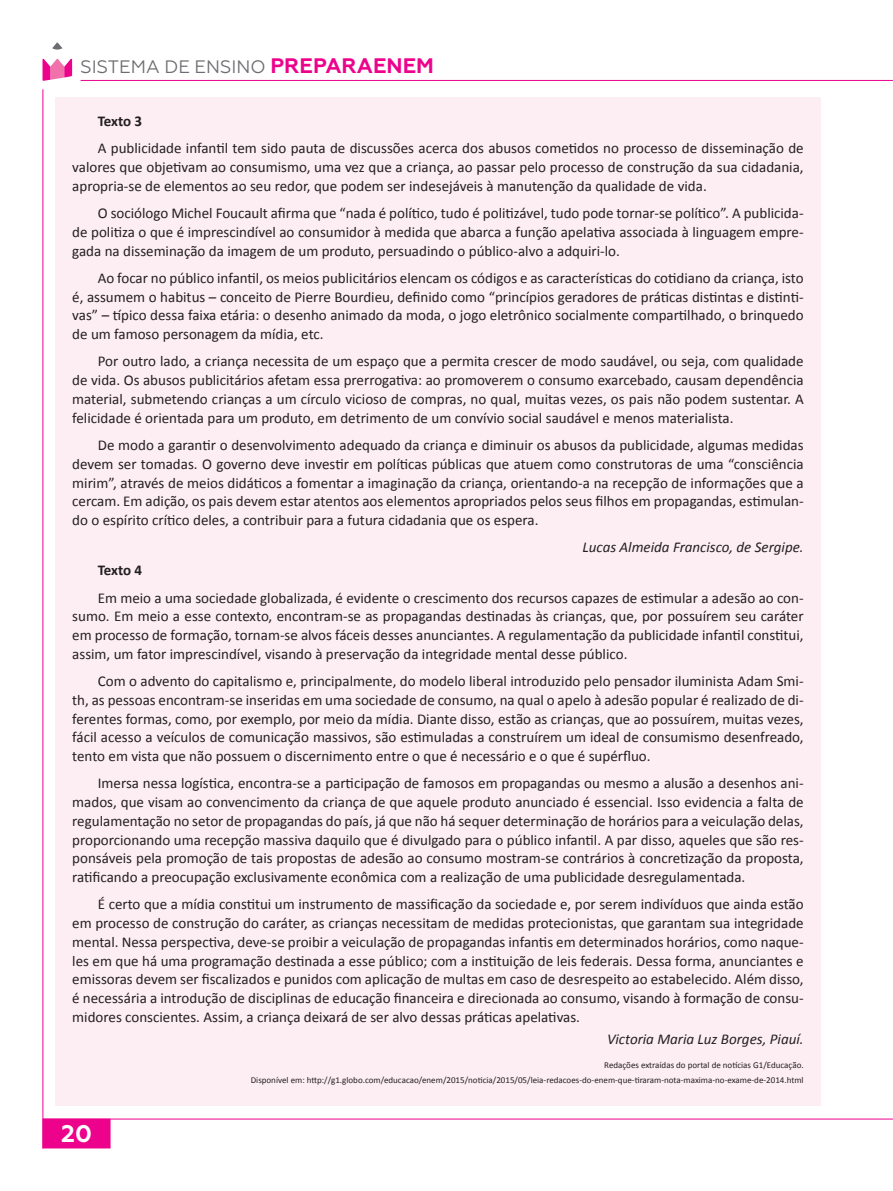
<style>
.page{position:relative;width:893px;height:1191px;background:#fff}
.page>*{position:absolute;margin:0;border:0;box-sizing:border-box;transform-origin:0 0}
.t1{font:700 24px "Geometria";color:#fff}
.t2{font:18px "Geometria";color:#6c6d70}
.t3{font:15px/18.8px "Calibri";color:#231f20;text-align:justify}
.t4{font:italic 15px "Calibri";color:#231f20}
.t5{font:700 15px "Calibri";letter-spacing:-.015em;color:#231f20}
.t6{font:9px/15px "Calibri";color:#231f20;text-align:right}
.s1{font-weight:700;font-size:21px;color:#ed028c}
</style>
<div class="page">
<svg style="left:43px;top:59px;width:29px;height:22px"></svg>
<svg style="left:52px;top:43px;width:10px;height:7px"></svg>
<hr style="left:81px;top:80px;width:812px;height:1px;background:#ed028c">
<hr style="left:43px;top:1118px;width:850px;height:1px;background:#ed028c">
<hr style="left:43px;top:89px;width:1px;height:1059px;background:#ed028c">
<div style="left:43px;top:1119px;width:67px;height:28px;background:#ed028c"></div>
<div style="left:43px;top:1118px;width:68px;height:30px;border:2px solid #ed028c"></div>
<div style="left:55px;top:98px;width:766px;height:1008px;background:#fdeef4"></div>
<p class="t2" style="left:81px;top:57px;width:355px">SISTEMA DE ENSINO <span class="s1">PREPARAENEM</span></p>
<p class="t5" style="left:98px;top:110px;width:46px">Texto 3</p>
<p class="t3" style="left:72px;top:139px;width:733px;text-indent:26px">A publicidade infantil tem sido pauta de discussões acerca dos abusos cometidos no processo de disseminação de valores que objetivam ao consumismo, uma vez que a criança, ao passar pelo processo de construção da sua cidadania, apropria-se de elementos ao seu redor, que podem ser indesejáveis à manutenção da qualidade de vida.</p>
<p class="t3" style="left:72px;top:203px;width:733px;text-indent:26px">O sociólogo Michel Foucault afirma que “nada é político, tudo é politizável, tudo pode tornar-se político”. A publicida&shy;de politiza o que é imprescindível ao consumidor à medida que abarca a função apelativa associada à linguagem empre&shy;gada na disseminação da imagem de um produto, persuadindo o público-alvo a adquiri-lo.</p>
<p class="t3" style="left:72px;top:268px;width:733px;text-indent:26px">Ao focar no público infantil, os meios publicitários elencam os códigos e as características do cotidiano da criança, isto é, assumem o habitus – conceito de Pierre Bourdieu, definido como “princípios geradores de práticas distintas e distinti&shy;vas” – típico dessa faixa etária: o desenho animado da moda, o jogo eletrônico socialmente compartilhado, o brinquedo de um famoso personagem da mídia, etc.</p>
<p class="t3" style="left:72px;top:352px;width:733px;text-indent:26px">Por outro lado, a criança necessita de um espaço que a permita crescer de modo saudável, ou seja, com qualidade de vida. Os abusos publicitários afetam essa prerrogativa: ao promoverem o consumo exarcebado, causam dependência material, submetendo crianças a um círculo vicioso de compras, no qual, muitas vezes, os pais não podem sustentar. A felicidade é orientada para um produto, em detrimento de um convívio social saudável e menos materialista.</p>
<p class="t3" style="left:72px;top:435px;width:733px;text-indent:26px">De modo a garantir o desenvolvimento adequado da criança e diminuir os abusos da publicidade, algumas medidas devem ser tomadas. O governo deve investir em políticas públicas que atuem como construtoras de uma “consciência mirim”, através de meios didáticos a fomentar a imaginação da criança, orientando-a na recepção de informações que a cercam. Em adição, os pais devem estar atentos aos elementos apropriados pelos seus filhos em propagandas, estimulan&shy;do o espírito crítico deles, a contribuir para a futura cidadania que os espera.</p>
<p class="t4" style="left:582px;top:537px;width:223px">Lucas Almeida Francisco, de Sergipe.</p>
<p class="t5" style="left:98px;top:559px;width:46px">Texto 4</p>
<p class="t3" style="left:72px;top:588px;width:733px;text-indent:26px">Em meio a uma sociedade globalizada, é evidente o crescimento dos recursos capazes de estimular a adesão ao con&shy;sumo. Em meio a esse contexto, encontram-se as propagandas destinadas às crianças, que, por possuírem seu caráter em processo de formação, tornam-se alvos fáceis desses anunciantes. A regulamentação da publicidade infantil constitui, assim, um fator imprescindível, visando à preservação da integridade mental desse público.</p>
<p class="t3" style="left:72px;top:671px;width:733px;text-indent:26px">Com o advento do capitalismo e, principalmente, do modelo liberal introduzido pelo pensador iluminista Adam Smi&shy;th, as pessoas encontram-se inseridas em uma sociedade de consumo, na qual o apelo à adesão popular é realizado de di&shy;ferentes formas, como, por exemplo, por meio da mídia. Diante disso, estão as crianças, que ao possuírem, muitas vezes, fácil acesso a veículos de comunicação massivos, são estimuladas a construírem um ideal de consumismo desenfreado, tento em vista que não possuem o discernimento entre o que é necessário e o que é supérfluo.</p>
<p class="t3" style="left:72px;top:773px;width:733px;text-indent:26px">Imersa nessa logística, encontra-se a participação de famosos em propagandas ou mesmo a alusão a desenhos ani&shy;mados, que visam ao convencimento da criança de que aquele produto anunciado é essencial. Isso evidencia a falta de regulamentação no setor de propagandas do país, já que não há sequer determinação de horários para a veiculação delas, proporcionando uma recepção massiva daquilo que é divulgado para o público infantil. A par disso, aqueles que são res&shy;ponsáveis pela promoção de tais propostas de adesão ao consumo mostram-se contrários à concretização da proposta, ratificando a preocupação exclusivamente econômica com a realização de uma publicidade desregulamentada.</p>
<p class="t3" style="left:72px;top:894px;width:733px;text-indent:26px">É certo que a mídia constitui um instrumento de massificação da sociedade e, por serem indivíduos que ainda estão em processo de construção do caráter, as crianças necessitam de medidas protecionistas, que garantam sua integridade mental. Nessa perspectiva, deve-se proibir a veiculação de propagandas infantis em determinados horários, como naque&shy;les em que há uma programação destinada a esse público; com a instituição de leis federais. Dessa forma, anunciantes e emissoras devem ser fiscalizados e punidos com aplicação de multas em caso de desrespeito ao estabelecido. Além disso, é necessária a introdução de disciplinas de educação financeira e direcionada ao consumo, visando à formação de consu&shy;midores conscientes. Assim, a criança deixará de ser alvo dessas práticas apelativas.</p>
<p class="t4" style="left:607px;top:1028px;width:198px">Victoria Maria Luz Borges, Piauí.</p>
<p class="t6" style="left:251px;top:1057px;width:554px">Redações extraídas do portal de notícias G1/Educação.<br>Disponível em: http://g1.globo.com/educacao/enem/2015/noticia/2015/05/leia-redacoes-do-enem-que-tiraram-nota-maxima-no-exame-de-2014.html</p>
<h1 class="t1" style="left:61px;top:1119px;width:32px">20</h1>
</div>
